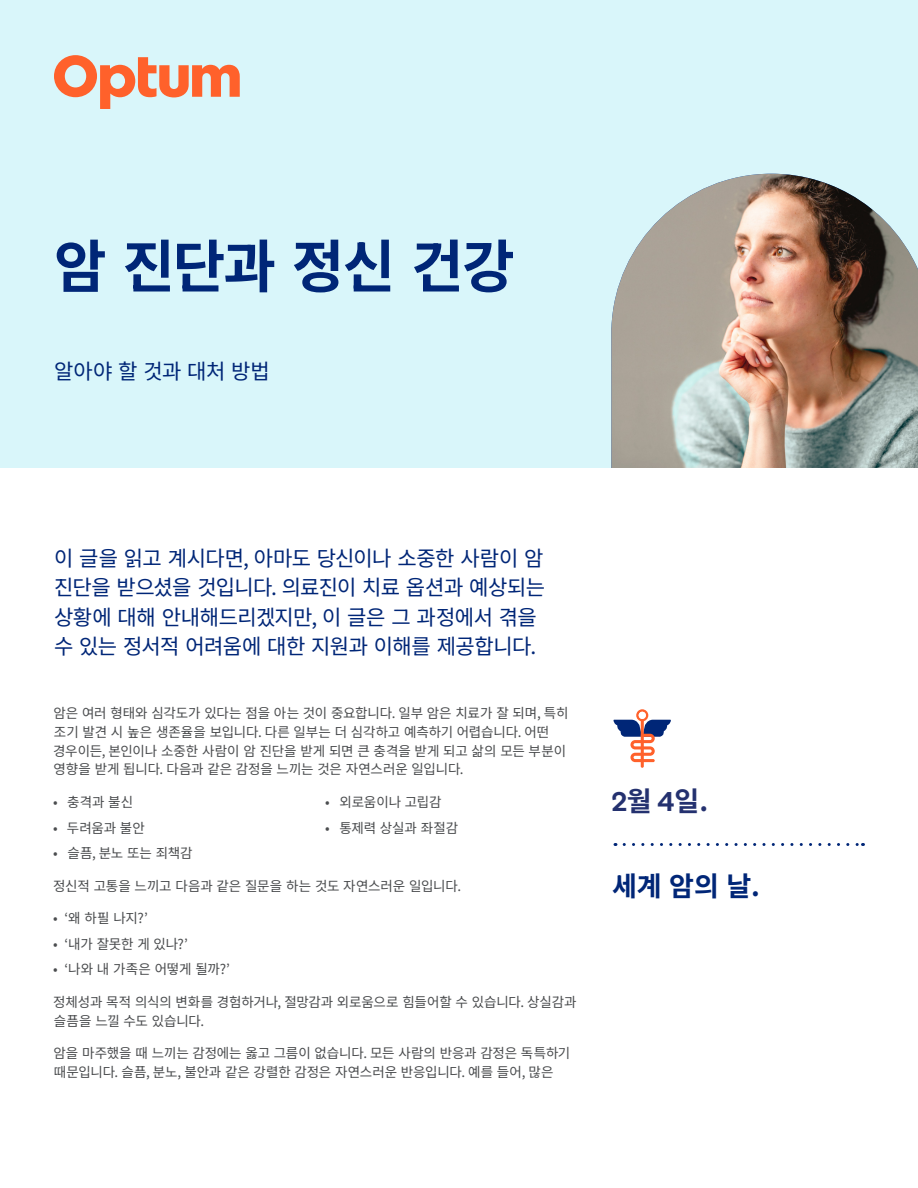
<style>
.page{position:relative;width:918px;height:1188px;background:#fff}
.page>*{position:absolute;margin:0;border:0;box-sizing:border-box;transform-origin:0 0}
.Headline{font:700 57px "Noto Sans KR";letter-spacing:-.03em;color:#002677}
.t1{font:700 27px "Noto Sans KR";color:#002677}
.t2{font:700 27px "Noto Sans KR";color:#24316f}
.Intro{font:21px/29.4px "Noto Sans KR";letter-spacing:-.025em;color:#002677}
.Body{font:13.5px/18.9px "Noto Sans KR";letter-spacing:-.015em;color:#4b4d4f}
.s1{font-family:"Enterprise Sans"}
</style>
<div class="page">
<svg style="left:624px;top:843px;width:239px;height:3px"></svg>
<div style="left:0;top:0;width:918px;height:468px;background:#d9f6fa"></div>
<hr style="left:641px;top:719px;width:3px;height:49px;background:#ff612b;border-radius:2px">
<svg style="left:613px;top:709px;width:58px;height:53px"></svg>
<div style="left:639px;top:712px;width:7px;height:7px;background:#fff;border-radius:50%"></div>
<img style="left:611px;top:174px;width:307px;height:294px">
<svg style="left:54px;top:55px;width:186px;height:54px"></svg>
<p class="Headline" style="left:54px;top:234px;width:462px">암 진단과 정신 건강</p>
<p class="Intro" style="left:54px;top:357px;width:217px">알아야 할 것과 대처 방법</p>
<p class="Intro" style="left:54px;top:544px;width:492px">이 글을 읽고 계시다면, 아마도 당신이나 소중한 사람이 암 진단을 받으셨을 것입니다. 의료진이 치료 옵션과 예상되는 상황에 대해 안내해드리겠지만, 이 글은 그 과정에서 겪을 수 있는 정서적 어려움에 대한 지원과 이해를 제공합니다.</p>
<p class="Body" style="left:53px;top:704px;width:517px">암은 여러 형태와 심각도가 있다는 점을 아는 것이 중요합니다. 일부 암은 치료가 잘 되며, 특히 조기 발견 시 높은 생존율을 보입니다. 다른 일부는 더 심각하고 예측하기 어렵습니다. 어떤 경우이든, 본인이나 소중한 사람이 암 진단을 받게 되면 큰 충격을 받게 되고 삶의 모든 부분이 영향을 받게 됩니다. 다음과 같은 감정을 느끼는 것은 자연스러운 일입니다.</p>
<p class="Body" style="left:53px;top:793px;width:82px">• 충격과 불신</p>
<p class="Body" style="left:53px;top:818px;width:93px">• 두려움과 불안</p>
<p class="Body" style="left:53px;top:844px;width:141px">• 슬픔, 분노 또는 죄책감</p>
<p class="Body" style="left:325px;top:793px;width:118px">• 외로움이나 고립감</p>
<p class="Body" style="left:325px;top:818px;width:134px">• 통제력 상실과 좌절감</p>
<p class="Body" style="left:53px;top:876px;width:410px">정신적 고통을 느끼고 다음과 같은 질문을 하는 것도 자연스러운 일입니다.</p>
<p class="Body" style="left:53px;top:909px;width:96px">• ‘왜 하필 나지?’</p>
<p class="Body" style="left:53px;top:935px;width:137px">• ‘내가 잘못한 게 있나?’</p>
<p class="Body" style="left:53px;top:960px;width:179px">• ‘나와 내 가족은 어떻게 될까?’</p>
<p class="Body" style="left:53px;top:993px;width:525px">정체성과 목적 의식의 변화를 경험하거나, 절망감과 외로움으로 힘들어할 수 있습니다. 상실감과 슬픔을 느낄 수도 있습니다.</p>
<p class="Body" style="left:54px;top:1044px;width:518px">암을 마주했을 때 느끼는 감정에는 옳고 그름이 없습니다. 모든 사람의 반응과 감정은 독특하기 때문입니다. 슬픔, 분노, 불안과 같은 강렬한 감정은 자연스러운 반응입니다. 예를 들어, 많은</p>
<p class="t2" style="left:612px;top:786px;width:98px"><span class="s1">2</span>월 <span class="s1">4</span>일.</p>
<p class="t1" style="left:612px;top:871px;width:150px">세계 암의 날.</p>
</div>
